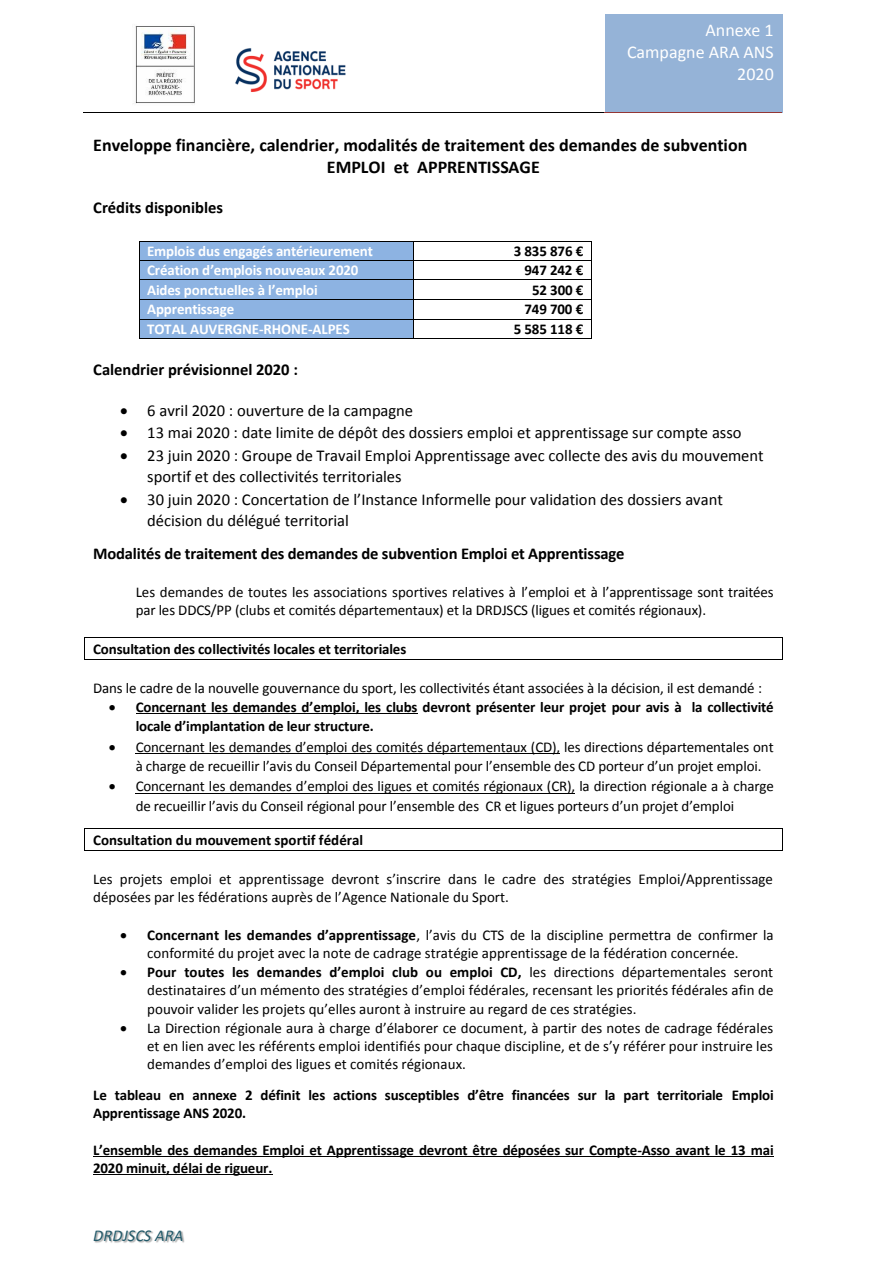
<style>
.page{position:relative;width:893px;height:1263px;background:#fff}
.page>*{position:absolute;margin:0;border:0;box-sizing:border-box;transform-origin:0 0}
.t1{font:700 18px/21.9px "Calibri";color:#000}
.t2{font:18px/21.9px "Calibri";color:#fff;text-align:right}
.t3{font:16.5px/21.6px "Calibri";color:#000}
.t4{font:700 16.5px "Calibri";letter-spacing:-.005em;color:#000}
.t5{font:italic 16.5px "Calibri";color:#215868}
.t6{font:15px/18.3px "Calibri";letter-spacing:-.005em;color:#000}
.t7{font:700 15px/18.1px "Calibri";letter-spacing:-.01em;color:#000}
.t8{font:700 15px "Calibri";letter-spacing:-.01em;color:#fff}
.s1{font-weight:700}
</style>
<div class="page">
<img style="left:235px;top:48px;width:111px;height:44px">
<div style="left:605px;top:14px;width:177px;height:98px;background:#95b3d7"></div>
<hr style="left:83px;top:112px;width:522px;height:1px;background:#000">
<hr style="left:604px;top:112px;width:178px;height:1px;background:#943634">
<img style="left:94px;top:1231px;width:79px;height:12px">
<img style="left:173px;top:1231px;width:12px;height:12px">
<img style="left:133px;top:25px;width:62px;height:79px">
<hr style="left:85px;top:637px;width:697px;height:1px;background:#000">
<hr style="left:85px;top:659px;width:697px;height:1px;background:#000">
<svg style="left:84px;top:637px;width:1px;height:23px"></svg>
<svg style="left:782px;top:637px;width:1px;height:23px"></svg>
<hr style="left:136px;top:713px;width:281px;height:1px;background:#000">
<hr style="left:136px;top:753px;width:424px;height:1px;background:#000">
<hr style="left:136px;top:793px;width:439px;height:1px;background:#000">
<hr style="left:85px;top:828px;width:697px;height:1px;background:#000">
<hr style="left:85px;top:850px;width:697px;height:1px;background:#000">
<svg style="left:84px;top:828px;width:1px;height:23px"></svg>
<svg style="left:782px;top:828px;width:1px;height:23px"></svg>
<hr style="left:93px;top:1156px;width:681px;height:1px;background:#000">
<hr style="left:93px;top:1174px;width:179px;height:1px;background:#000">
<div style="left:139px;top:242px;width:274px;height:18px;background:#8db3e2"></div>
<hr style="left:139px;top:241px;width:274px;height:1px;background:#000">
<hr style="left:413px;top:241px;width:178px;height:1px;background:#000">
<div style="left:139px;top:261px;width:274px;height:19px;background:#8db3e2"></div>
<hr style="left:139px;top:260px;width:274px;height:1px;background:#000">
<hr style="left:413px;top:260px;width:178px;height:1px;background:#000">
<div style="left:139px;top:280px;width:274px;height:19px;background:#8db3e2"></div>
<hr style="left:139px;top:280px;width:274px;height:1px;background:#000">
<hr style="left:413px;top:280px;width:178px;height:1px;background:#000">
<div style="left:139px;top:300px;width:274px;height:19px;background:#8db3e2"></div>
<hr style="left:139px;top:299px;width:274px;height:1px;background:#000">
<hr style="left:413px;top:299px;width:178px;height:1px;background:#000">
<div style="left:139px;top:320px;width:274px;height:18px;background:#8db3e2"></div>
<hr style="left:139px;top:319px;width:274px;height:1px;background:#000">
<hr style="left:413px;top:319px;width:178px;height:1px;background:#000">
<svg style="left:139px;top:242px;width:1px;height:96px"></svg>
<hr style="left:139px;top:338px;width:274px;height:1px;background:#000">
<svg style="left:413px;top:242px;width:1px;height:96px"></svg>
<hr style="left:413px;top:338px;width:178px;height:1px;background:#000">
<svg style="left:591px;top:241px;width:1px;height:98px"></svg>
<p class="t2" style="left:627px;top:19px;width:148px">Annexe 1<br>Campagne ARA ANS<br>2020</p>
<p class="t1" style="left:327px;top:134px;width:422px;text-indent:-234px">Enveloppe financière, calendrier, modalités de traitement des demandes de subvention<br>EMPLOI et APPRENTISSAGE</p>
<p class="t4" style="left:93px;top:197px;width:131px">Crédits disponibles</p>
<p class="t8" style="left:147px;top:241px;width:227px">Emplois dus engagés antérieurement</p>
<p class="t7" style="left:514px;top:242px;width:71px">3 835 876 €</p>
<p class="t8" style="left:147px;top:260px;width:213px">Création d’emplois nouveaux 2020</p>
<p class="t7" style="left:525px;top:261px;width:60px">947 242 €</p>
<p class="t8" style="left:147px;top:280px;width:172px">Aides ponctuelles à l’emploi</p>
<p class="t7" style="left:532px;top:281px;width:53px">52 300 €</p>
<p class="t8" style="left:147px;top:299px;width:89px">Apprentissage</p>
<p class="t7" style="left:525px;top:300px;width:60px">749 700 €</p>
<p class="t8" style="left:147px;top:319px;width:204px">TOTAL AUVERGNE-RHONE-ALPES</p>
<p class="t7" style="left:514px;top:320px;width:71px">5 585 118 €</p>
<p class="t4" style="left:93px;top:359px;width:206px">Calendrier prévisionnel 2020 :</p>
<p class="t3" style="left:120px;top:400px;width:294px">• 6 avril 2020 : ouverture de la campagne</p>
<p class="t3" style="left:120px;top:422px;width:623px">• 13 mai 2020 : date limite de dépôt des dossiers emploi et apprentissage sur compte asso</p>
<p class="t3" style="left:147px;top:444px;width:618px;text-indent:-27px">• 23 juin 2020 : Groupe de Travail Emploi Apprentissage avec collecte des avis du mouvement sportif et des collectivités territoriales</p>
<p class="t3" style="left:147px;top:488px;width:577px;text-indent:-27px">• 30 juin 2020 : Concertation de l’Instance Informelle pour validation des dossiers avant décision du délégué territorial</p>
<p class="t4" style="left:93px;top:543px;width:533px">Modalités de traitement des demandes de subvention Emploi et Apprentissage</p>
<p class="t6" style="left:136px;top:582px;width:640px">Les demandes de toutes les associations sportives relatives à l’emploi et à l’apprentissage sont traitées par les DDCS/PP (clubs et comités départementaux) et la DRDJSCS (ligues et comités régionaux).</p>
<p class="t7" style="left:93px;top:640px;width:315px">Consultation des collectivités locales et territoriales</p>
<p class="t6" style="left:93px;top:678px;width:670px">Dans le cadre de la nouvelle gouvernance du sport, les collectivités étant associées à la décision, il est demandé :</p>
<p class="t7" style="left:136px;top:697px;width:639px;line-height:19.6px;text-indent:-27px">• Concernant les demandes d’emploi, les clubs devront présenter leur projet pour avis à la collectivité locale d’implantation de leur structure.</p>
<p class="t6" style="left:136px;top:737px;width:639px;line-height:19.6px;text-indent:-27px">• Concernant les demandes d’emploi des comités départementaux (CD), les directions départementales ont à charge de recueillir l’avis du Conseil Départemental pour l’ensemble des CD porteur d’un projet emploi.</p>
<p class="t6" style="left:136px;top:777px;width:640px;line-height:19.6px;text-indent:-27px">• Concernant les demandes d’emploi des ligues et comités régionaux (CR), la direction régionale a à charge de recueillir l’avis du Conseil régional pour l’ensemble des CR et ligues porteurs d’un projet d’emploi</p>
<p class="t7" style="left:93px;top:831px;width:272px">Consultation du mouvement sportif fédéral</p>
<p class="t6" style="left:93px;top:870px;width:681px">Les projets emploi et apprentissage devront s’inscrire dans le cadre des stratégies Emploi/Apprentissage déposées par les fédérations auprès de l’Agence Nationale du Sport.</p>
<p class="t6" style="left:120px;top:925px;width:655px;text-align:center">• <span class="s1">Concernant les demandes d’apprentissage</span>, l’avis du CTS de la discipline permettra de confirmer la conformité du projet avec la note de cadrage stratégie apprentissage de la fédération concernée.</p>
<p class="t6" style="left:147px;top:963px;width:628px;text-align:justify;text-indent:-27px">• <span class="s1">Pour toutes les demandes d’emploi club ou emploi CD,</span> les directions départementales seront destinataires d’un mémento des stratégies d’emploi fédérales, recensant les priorités fédérales afin de pouvoir valider les projets qu’elles auront à instruire au regard de ces stratégies.</p>
<p class="t6" style="left:147px;top:1019px;width:628px;text-align:justify;text-indent:-27px">• La Direction régionale aura à charge d’élaborer ce document, à partir des notes de cadrage fédérales et en lien avec les référents emploi identifiés pour chaque discipline, et de s’y référer pour instruire les demandes d’emploi des ligues et comités régionaux.</p>
<p class="t7" style="left:93px;top:1085px;width:682px">Le tableau en annexe 2 définit les actions susceptibles d’être financées sur la part territoriale Emploi<br>Apprentissage ANS 2020.</p>
<p class="t7" style="left:93px;top:1140px;width:682px">L’ensemble des demandes Emploi et Apprentissage devront être déposées sur Compte-Asso avant le 13 mai<br>2020 minuit, délai de rigueur.</p>
<p class="t5" style="left:93px;top:1224px;width:92px">DRDJSCS ARA</p>
</div>
